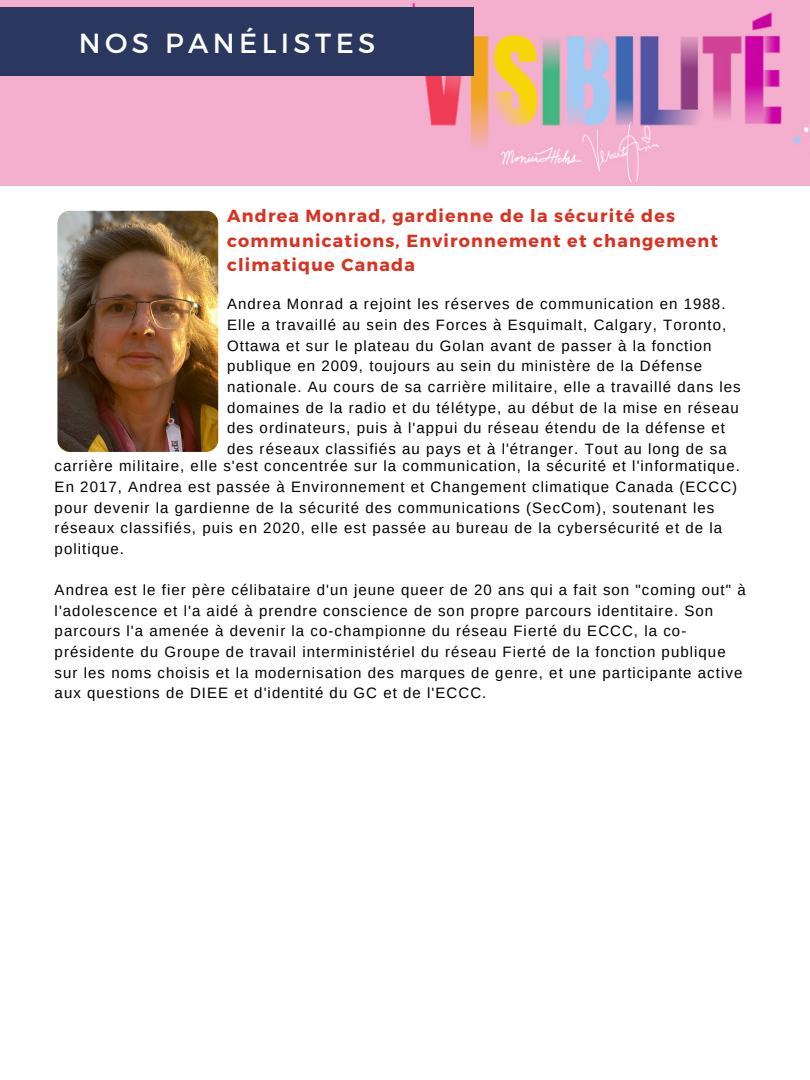
<style>
.page{position:relative;width:810px;height:1080px;background:#fff}
.page>*{position:absolute;margin:0;border:0;box-sizing:border-box;transform-origin:0 0}
.t1{font:27.62px "Montserrat";letter-spacing:.16em;color:#fff}
.t2{font:700 17.5px/24.4px "Montserrat";letter-spacing:.07em;color:#d83322}
.t3{font:15px/20.6px "Arimo";letter-spacing:.07em;color:#000}
</style>
<div class="page">
<img style="left:0;top:0;width:810px;height:185px">
<div style="left:0;top:8px;width:474px;height:67px;background:#2a3860"></div>
<img style="left:57px;top:211px;width:161px;height:241px;border-radius:12px">
<h1 class="t1" style="left:79px;top:25px;width:298px">NOS PANÉLISTES</h1>
<p class="t2" style="left:227px;top:203px;width:493px">Andrea Monrad, gardienne de la sécurité des communications, Environnement et changement climatique Canada</p>
<p class="t3" style="left:227px;top:294px;width:515px">Andrea Monrad a rejoint les réserves de communication en 1988.<br>Elle a travaillé au sein des Forces à Esquimalt, Calgary, Toronto, Ottawa et sur le plateau du Golan avant de passer à la fonction publique en 2009, toujours au sein du ministère de la Défense nationale. Au cours de sa carrière militaire, elle a travaillé dans les domaines de la radio et du télétype, au début de la mise en réseau des ordinateurs, puis à l'appui du réseau étendu de la défense et des réseaux classifiés au pays et à l'étranger. Tout au long de sa</p>
<p class="t3" style="left:55px;top:456px;width:687px">carrière militaire, elle s'est concentrée sur la communication, la sécurité et l'informatique.<br>En 2017, Andrea est passée à Environnement et Changement climatique Canada (ECCC) pour devenir la gardienne de la sécurité des communications (SecCom), soutenant les réseaux classifiés, puis en 2020, elle est passée au bureau de la cybersécurité et de la politique.</p>
<p class="t3" style="left:55px;top:580px;width:693px">Andrea est le fier père célibataire d'un jeune queer de 20 ans qui a fait son "coming out" à l'adolescence et l'a aidé à prendre conscience de son propre parcours identitaire. Son parcours l'a amenée à devenir la co-championne du réseau Fierté du ECCC, la co&shy;présidente du Groupe de travail interministériel du réseau Fierté de la fonction publique sur les noms choisis et la modernisation des marques de genre, et une participante active aux questions de DIEE et d'identité du GC et de l'ECCC.</p>
</div>
